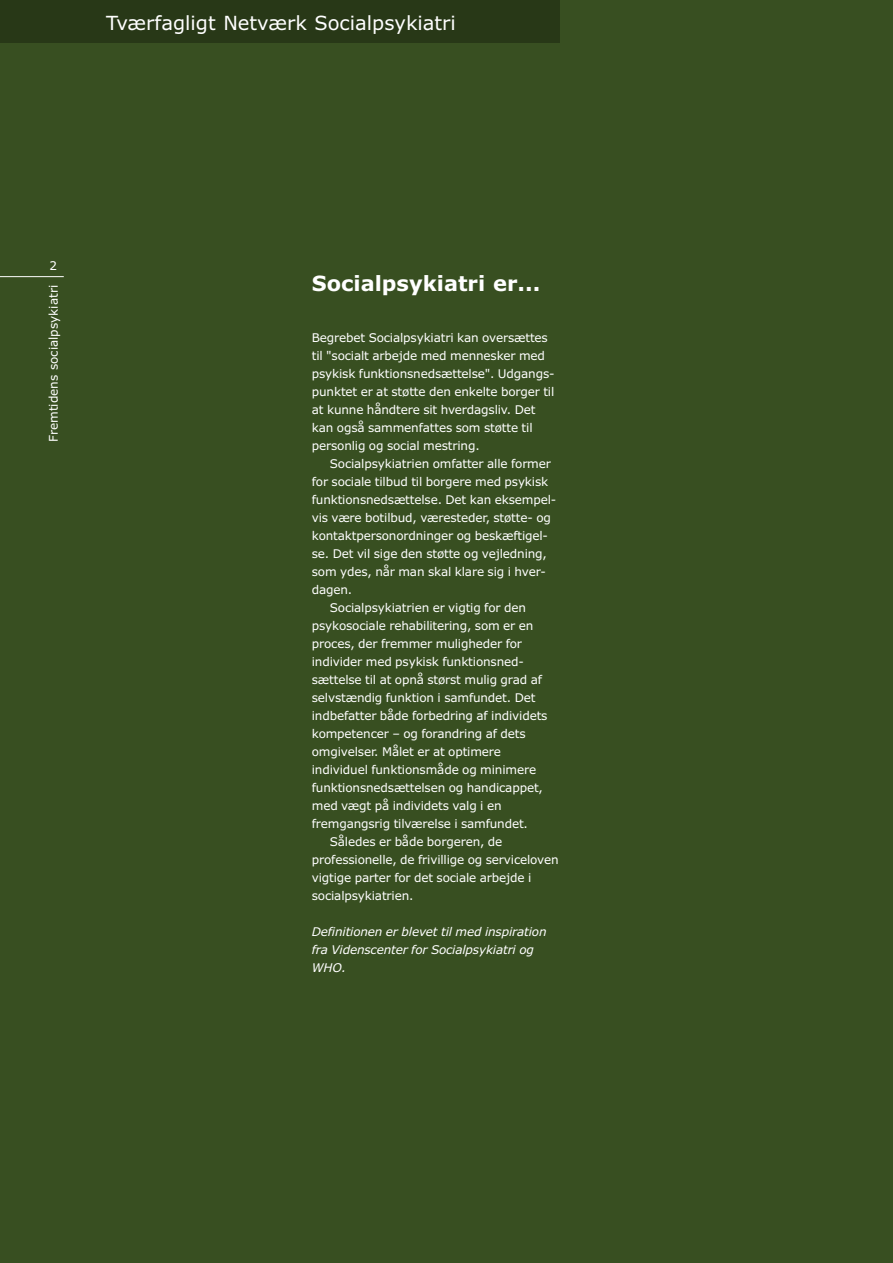
<style>
.page{position:relative;width:893px;height:1263px;background:#384f21}
.page>*{position:absolute;margin:0;border:0;box-sizing:border-box;transform-origin:0 0}
.t1{font:700 21px "Verdana";color:#fff}
.t2{font:19.5px "Verdana";color:#fff}
.t3{font:12px/18px "Verdana";letter-spacing:-.015em;color:#fff}
.t4{font:italic 12px/18px "Verdana";letter-spacing:-.015em;color:#fff}
</style>
<div class="page">
<hr style="left:0;top:276px;width:64px;height:1px;background:#fff">
<div style="left:0;top:0;width:560px;height:43px;background:#283817"></div>
<h2 class="t2" style="left:106px;top:15px;width:351px">Tværfagligt Netværk Socialpsykiatri</h2>
<p class="t3" style="left:49px;top:258px;width:9px">2</p>
<p class="t3" style="left:46px;top:442px;width:159px;rotate:-90deg">Fremtidens socialpsykiatri</p>
<h1 class="t1" style="left:312px;top:275px;width:230px">Socialpsykiatri er...</h1>
<p class="t3" style="left:312px;top:330px;width:244px">Begrebet Socialpsykiatri kan oversættes til "socialt arbejde med mennesker med psykisk funktionsnedsættelse". Udgangs - punktet er at støtte den enkelte borger til at kunne håndtere sit hverdagsliv. Det kan også sammenfattes som støtte til personlig og social mestring.</p>
<p class="t3" style="left:330px;top:456px;width:223px">Socialpsykiatrien omfatter alle former</p>
<p class="t3" style="left:312px;top:474px;width:238px">for sociale tilbud til borgere med psykisk</p>
<p class="t3" style="left:312px;top:492px;width:246px">funktionsnedsættelse. Det kan eksempel -</p>
<p class="t3" style="left:312px;top:510px;width:241px">vis være botilbud, væresteder, støtte- og</p>
<p class="t3" style="left:312px;top:528px;width:238px">kontaktpersonordninger og beskæftigel -</p>
<p class="t3" style="left:312px;top:546px;width:237px">se. Det vil sige den støtte og vejledning,</p>
<p class="t3" style="left:312px;top:564px;width:236px">som ydes, når man skal klare sig i hver -</p>
<p class="t3" style="left:312px;top:582px;width:42px">dagen.</p>
<p class="t3" style="left:330px;top:600px;width:198px">Socialpsykiatrien er vigtig for den</p>
<p class="t3" style="left:312px;top:618px;width:223px">psykosociale rehabilitering, som er en</p>
<p class="t3" style="left:312px;top:636px;width:212px">proces, der fremmer muligheder for</p>
<p class="t3" style="left:312px;top:654px;width:214px">individer med psykisk funktionsned -</p>
<p class="t3" style="left:312px;top:672px;width:232px">sættelse til at opnå størst mulig grad af</p>
<p class="t3" style="left:312px;top:690px;width:225px">selvstændig funktion i samfundet. Det</p>
<p class="t3" style="left:312px;top:708px;width:237px">indbefatter både forbedring af individets</p>
<p class="t3" style="left:312px;top:726px;width:215px">kompetencer – og forandring af dets</p>
<p class="t3" style="left:312px;top:744px;width:191px">omgivelser. Målet er at optimere</p>
<p class="t3" style="left:312px;top:762px;width:226px">individuel funktionsmåde og minimere</p>
<p class="t3" style="left:312px;top:780px;width:233px">funktionsnedsættelsen og handicappet,</p>
<p class="t3" style="left:312px;top:798px;width:191px">med vægt på individets valg i en</p>
<p class="t3" style="left:312px;top:816px;width:218px">fremgangsrig tilværelse i samfundet.</p>
<p class="t3" style="left:330px;top:834px;width:174px">Således er både borgeren, de</p>
<p class="t3" style="left:312px;top:852px;width:248px">professionelle, de frivillige og serviceloven</p>
<p class="t3" style="left:312px;top:870px;width:221px">vigtige parter for det sociale arbejde i</p>
<p class="t3" style="left:312px;top:888px;width:103px">socialpsykiatrien.</p>
<p class="t4" style="left:312px;top:924px;width:236px">Definitionen er blevet til med inspiration fra Videnscenter for Socialpsykiatri og<br>WHO.</p>
</div>
